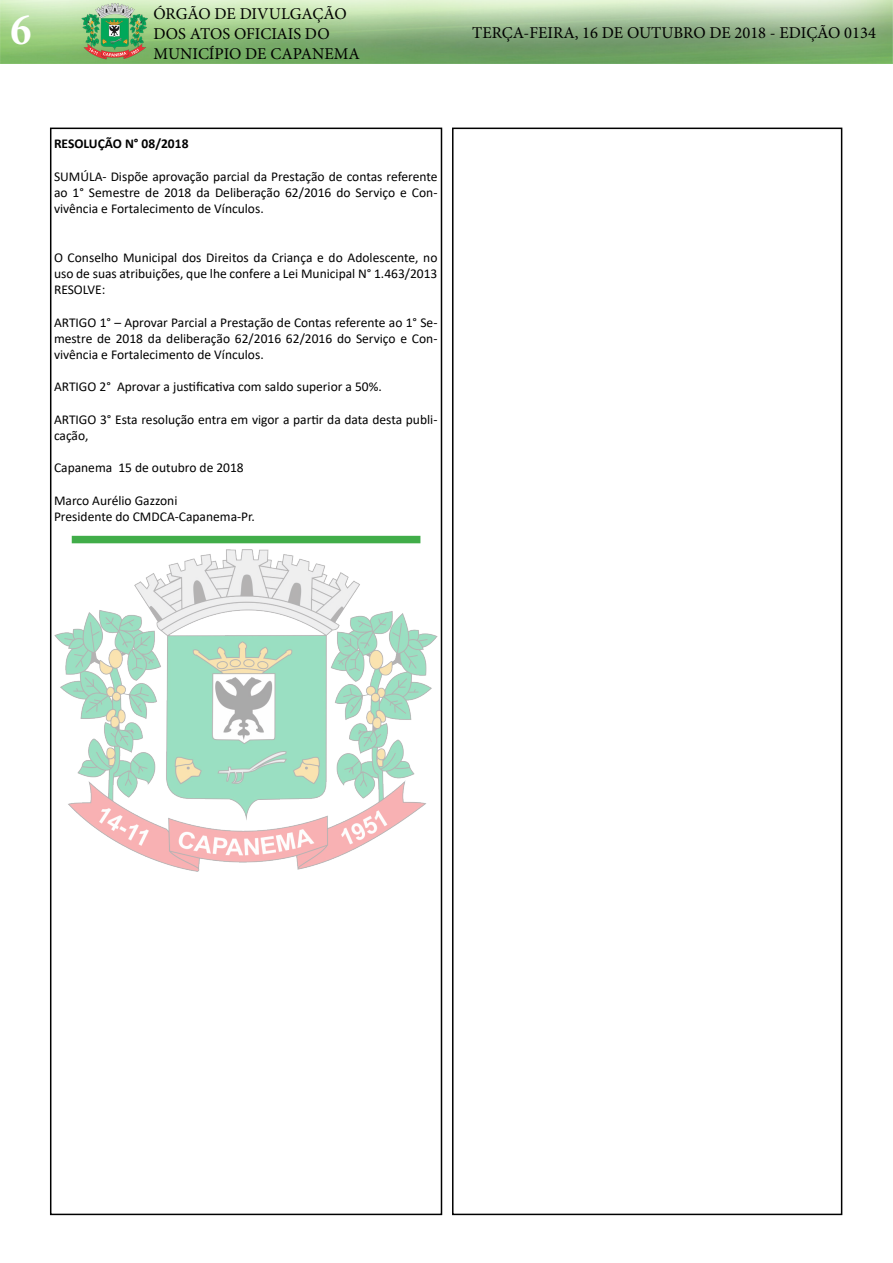
<style>
.page{position:relative;width:893px;height:1263px;background:#fff}
.page>*{position:absolute;margin:0;border:0;box-sizing:border-box;transform-origin:0 0}
.t1{font:700 condensed 45px "Minion Pro";color:#fff}
.t2{font:16.5px/19.8px "Minion Pro";color:#000}
.t3{font:13.5px/16.2px "Calibri";color:#000;text-align:justify}
.t4{font:700 13.5px "Calibri";color:#000}
</style>
<div class="page">
<div style="left:50px;top:128px;width:392px;height:1087px;border:2px solid #000"></div>
<img style="left:0;top:0;width:893px;height:64px">
<div style="left:452px;top:128px;width:390px;height:1087px;border:2px solid #000"></div>
<div style="left:72px;top:536px;width:348px;height:7px;background:#41ad49"></div>
<img style="left:54px;top:550px;width:383px;height:321px">
<h1 class="t1" style="left:11px;top:-1px;width:22px">6</h1>
<p class="t2" style="left:153px;top:4px;width:208px">ÓRGÃO DE DIVULGAÇÃO<br>DOS ATOS OFICIAIS DO<br>MUNICÍPIO DE CAPANEMA</p>
<p class="t4" style="left:54px;top:134px;width:136px">RESOLUÇÃO N° 08/2018</p>
<p class="t3" style="left:54px;top:168px;width:385px">SUMÚLA- Dispõe aprovação parcial da Prestação de contas referente ao 1° Semestre de 2018 da Deliberação 62/2016 do Serviço e Con&shy;vivência e Fortalecimento de Vínculos.</p>
<p class="t3" style="left:54px;top:249px;width:385px">O Conselho Municipal dos Direitos da Criança e do Adolescente, no uso de suas atribuições, que lhe confere a Lei Municipal N° 1.463/2013<br>RESOLVE:</p>
<p class="t3" style="left:54px;top:314px;width:385px">ARTIGO 1° – Aprovar Parcial a Prestação de Contas referente ao 1° Se&shy;mestre de 2018 da deliberação 62/2016 62/2016 do Serviço e Con&shy;vivência e Fortalecimento de Vínculos.</p>
<p class="t3" style="left:54px;top:378px;width:329px">ARTIGO 2° Aprovar a justificativa com saldo superior a 50%.</p>
<p class="t3" style="left:54px;top:411px;width:385px">ARTIGO 3° Esta resolução entra em vigor a partir da data desta publi&shy;cação,</p>
<p class="t3" style="left:54px;top:459px;width:191px">Capanema 15 de outubro de 2018</p>
<p class="t3" style="left:54px;top:492px;width:203px">Marco Aurélio Gazzoni<br>Presidente do CMDCA-Capanema-Pr.</p>
<p class="t2" style="left:472px;top:23px;width:405px">TERÇA-FEIRA, 16 DE OUTUBRO DE 2018 - EDIÇÃO 0134</p>
</div>
